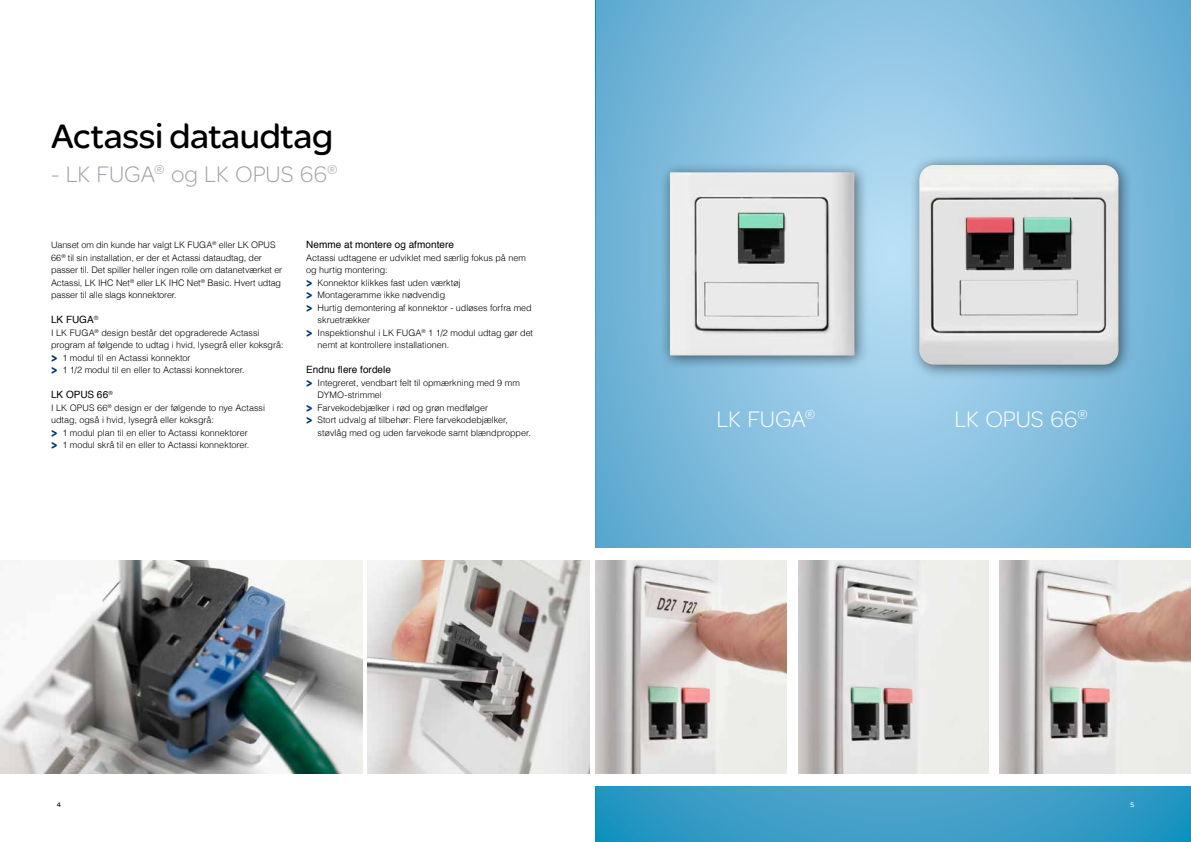
<style>
.page{position:relative;width:1191px;height:842px;background:#fff}
.page>*{position:absolute;margin:0;border:0;box-sizing:border-box;transform-origin:0 0}
.t1{font:36px "SE Optimist";letter-spacing:-.01em;color:#000}
.t2{font:300 24px "SE Optimist";letter-spacing:-.005em;color:#9fa4a9}
.t3{font:300 24px "SE Optimist";letter-spacing:-.005em;color:#fff}
.t4{font:10px "Helvetica";color:#000}
.t5{font:300 9px/12.5px "Helvetica";color:#000}
.t6{font:7px "SE Optimist";color:#000}
.t7{font:7px "SE Optimist";color:#fff}
.s1{font-family:"SE Optimist";font-weight:900;font-size:14px;color:#00356f}
</style>
<div class="page">
<img style="left:0;top:561px;width:362px;height:212px">
<img style="left:367px;top:561px;width:223px;height:212px">
<svg style="left:595px;top:0;width:596px;height:842px;background:#78b9da"></svg>
<div style="left:595px;top:548px;width:596px;height:237px;background:#fff"></div>
<img style="left:595px;top:561px;width:191px;height:212px">
<img style="left:798px;top:561px;width:191px;height:212px">
<img style="left:1000px;top:561px;width:191px;height:212px">
<div style="left:659px;top:162px;width:210px;height:208px;background:#000;opacity:.55"></div>
<img style="left:670px;top:172px;width:184px;height:184px">
<div style="left:909px;top:155px;width:224px;height:224px;background:#000;opacity:.55"></div>
<img style="left:919px;top:165px;width:199px;height:200px">
<h1 class="t1" style="left:51px;top:111px;width:284px">Actassi dataudtag</h1>
<h2 class="t2" style="left:51px;top:158px;width:288px">- LK FUGA<sup>®</sup> og LK OPUS 66<sup>®</sup></h2>
<p class="t5" style="left:51px;top:238px;width:233px">Uanset om din kunde har valgt LK FUGA<sup>®</sup> eller LK OPUS 66<sup>®</sup> til sin installation, er der et Actassi dataudtag, der passer til. Det spiller heller ingen rolle om datanetværket er Actassi, LK IHC Net<sup>®</sup> eller LK IHC Net<sup>®</sup> Basic. Hvert udtag passer til alle slags konnektorer.</p>
<p class="t4" style="left:51px;top:312px;width:49px">LK FUGA<sup>®</sup></p>
<p class="t5" style="left:51px;top:326px;width:234px">I LK FUGA<sup>®</sup> design består det opgraderede Actassi program af følgende to udtag i hvid, lysegrå eller koksgrå: <span class="s1">&gt;</span> 1 modul til en Actassi konnektor<br><span class="s1">&gt;</span> 1 1/2 modul til en eller to Actassi konnektorer.</p>
<p class="t4" style="left:51px;top:387px;width:63px">LK OPUS 66<sup>®</sup></p>
<p class="t5" style="left:51px;top:401px;width:215px">I LK OPUS 66<sup>®</sup> design er der følgende to nye Actassi udtag, også i hvid, lysegrå eller koksgrå:<br><span class="s1">&gt;</span> 1 modul plan til en eller to Actassi konnektorer<br><span class="s1">&gt;</span> 1 modul skrå til en eller to Actassi konnektorer.</p>
<p class="t4" style="left:306px;top:237px;width:149px">Nemme at montere og afmontere</p>
<p class="t5" style="left:306px;top:251px;width:221px">Actassi udtagene er udviklet med særlig fokus på nem</p>
<p class="t5" style="left:306px;top:263px;width:83px">og hurtig montering:</p>
<p class="t5" style="left:306px;top:276px;width:156px"><span class="s1">&gt;</span> Konnektor klikkes fast uden værktøj</p>
<p class="t5" style="left:306px;top:288px;width:140px"><span class="s1">&gt;</span> Montageramme ikke nødvendig</p>
<p class="t5" style="left:306px;top:301px;width:227px"><span class="s1">&gt;</span> Hurtig demontering af konnektor - udløses forfra med</p>
<p class="t5" style="left:317px;top:313px;width:54px">skruetrækker</p>
<p class="t5" style="left:306px;top:326px;width:228px"><span class="s1">&gt;</span> Inspektionshul i LK FUGA<sup>®</sup> 1 1/2 modul udtag gør det</p>
<p class="t5" style="left:317px;top:338px;width:133px">nemt at kontrollere installationen.</p>
<p class="t4" style="left:306px;top:362px;width:86px">Endnu flere fordele</p>
<p class="t5" style="left:306px;top:376px;width:215px"><span class="s1">&gt;</span> Integreret, vendbart felt til opmærkning med 9 mm</p>
<p class="t5" style="left:317px;top:388px;width:66px">DYMO-strimmel</p>
<p class="t5" style="left:306px;top:401px;width:183px"><span class="s1">&gt;</span> Farvekodebjælker i rød og grøn medfølger</p>
<p class="t5" style="left:306px;top:413px;width:203px"><span class="s1">&gt;</span> Stort udvalg af tilbehør: Flere farvekodebjælker,</p>
<p class="t5" style="left:317px;top:426px;width:215px">støvlåg med og uden farvekode samt blændpropper.</p>
<h2 class="t3" style="left:716px;top:404px;width:100px">LK FUGA<sup>®</sup></h2>
<h2 class="t3" style="left:954px;top:404px;width:135px">LK OPUS 66<sup>®</sup></h2>
<p class="t6" style="left:57px;top:800px;width:6px">4</p>
<p class="t7" style="left:1130px;top:800px;width:5px">5</p>
</div>
